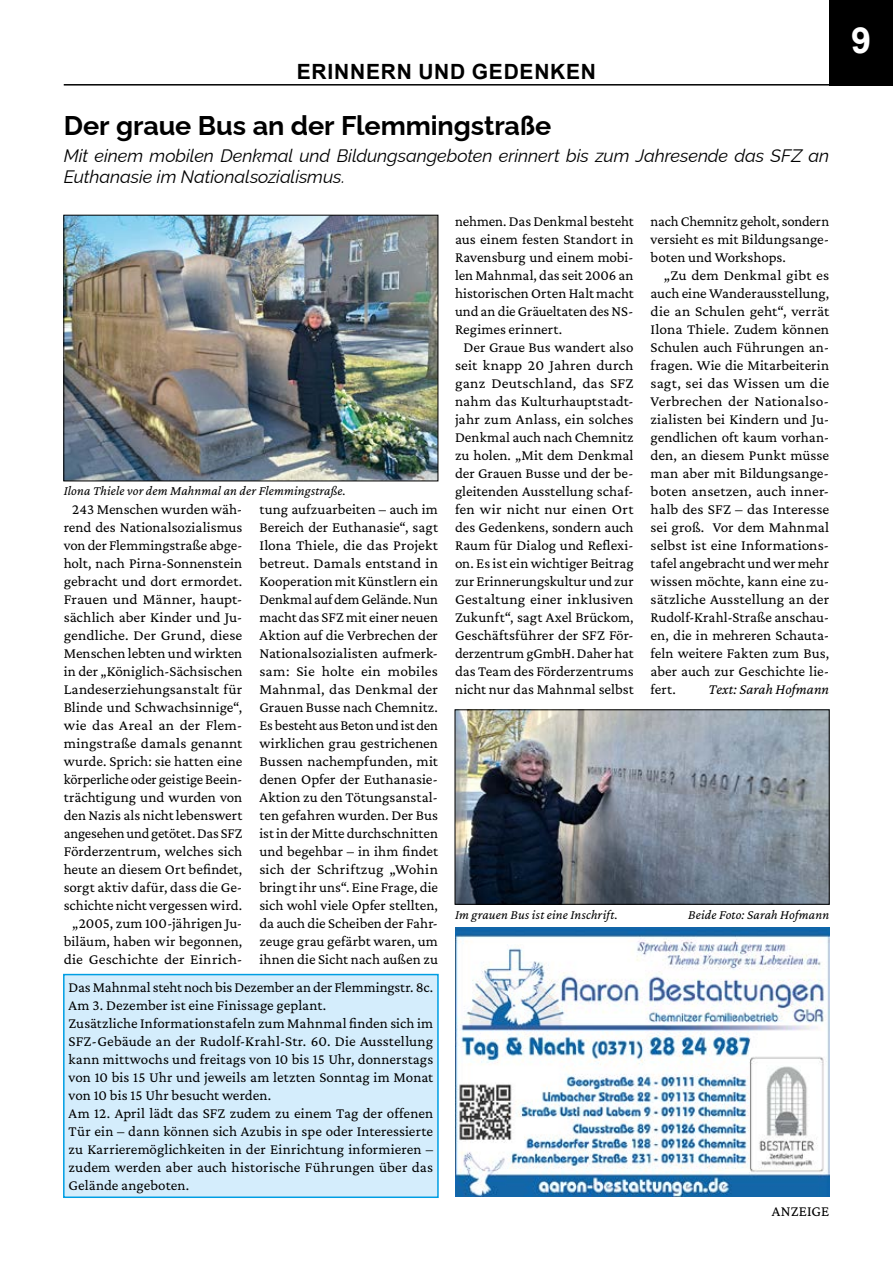
<style>
.page{position:relative;width:893px;height:1263px;background:#fff}
.page>*{position:absolute;margin:0;border:0;box-sizing:border-box;transform-origin:0 0}
.t1{font:700 36px "Arial";color:#fff}
.t2{font:100 27px "Raleway";letter-spacing:-.005em;color:#000}
.t3{font:700 21px "Arial";letter-spacing:.035em;color:#000}
.t4{font:italic 100 18px/21.6px "Raleway";letter-spacing:-.005em;color:#000}
.t5{font:15px/18px "Crimson Pro";letter-spacing:.005em;color:#000;text-align:justify}
.t6{font:italic 15px "Crimson Pro";color:#000}
.t7{font:italic 13.5px "Crimson Pro";letter-spacing:.01em;color:#000}
.s1{font-size:33px}
</style>
<div class="page">
<div style="left:829px;top:0;width:64px;height:86px;background:#000"></div>
<hr style="left:64px;top:84px;width:765px;height:2px;background:#000">
<div style="left:63px;top:974px;width:376px;height:224px;background:#d4edfc;border:2px solid #009ee3"></div>
<img style="left:455px;top:928px;width:374px;height:269px">
<img style="left:457px;top:712px;width:370px;height:190px">
<img style="left:66px;top:217px;width:370px;height:262px">
<h3 class="t3" style="left:297px;top:57px;width:301px">ERINNERN UND GEDENKEN</h3>
<h2 class="t2" style="left:64px;top:104px;width:489px">Der graue Bus an der Flemmingstraße</h2>
<p class="t4" style="left:64px;top:142px;width:767px">Mit einem mobilen Denkmal und Bildungsangeboten erinnert bis zum Jahresende das SFZ an<br>Euthanasie im Nationalsozialismus.</p>
<p class="t7" style="left:64px;top:482px;width:284px">Ilona Thiele vor dem Mahnmal an der Flemmingstraße.</p>
<p class="t5" style="left:64px;top:500px;width:180px;text-align:center">243 Menschen wurden wäh&shy;rend des Nationalsozialismus von der Flemmingstraße abge&shy;holt, nach Pirna-Sonnenstein gebracht und dort ermordet.<br>Frauen und Männer, haupt&shy;sächlich aber Kinder und Ju&shy;gendliche. Der Grund, diese<br>Menschen lebten und wirkten in der „Königlich-Sächsischen<br>Landeserziehungsanstalt für<br>Blinde und Schwachsinnige“, wie das Areal an der Flem&shy;mingstraße damals genannt wurde. Sprich: sie hatten eine körperliche oder geistige Beein&shy;trächtigung und wurden von den Nazis als nicht lebenswert angesehen und getötet. Das SFZ<br>Förderzentrum, welches sich heute an diesem Ort befindet, sorgt aktiv dafür, dass die Ge&shy;schichte nicht vergessen wird. „2005, zum 100-jährigen Ju&shy;biläum, haben wir begonnen, die Geschichte der Einrich-</p>
<p class="t5" style="left:69px;top:978px;width:366px;text-align:left">Das Mahnmal steht noch bis Dezember an der Flemmingstr. 8c.<br>Am 3. Dezember ist eine Finissage geplant.<br>Zusätzliche Informationstafeln zum Mahnmal finden sich im SFZ-Gebäude an der Rudolf-Krahl-Str. 60. Die Ausstellung kann mittwochs und freitags von 10 bis 15 Uhr, donnerstags von 10 bis 15 Uhr und jeweils am letzten Sonntag im Monat von 10 bis 15 Uhr besucht werden.<br>Am 12. April lädt das SFZ zudem zu einem Tag der offenen Tür ein – dann können sich Azubis in spe oder Interessierte zu Karrieremöglichkeiten in der Einrichtung informieren – zudem werden aber auch historische Führungen über das Gelände angeboten.</p>
<p class="t5" style="left:259px;top:500px;width:180px">tung aufzuarbeiten – auch im Bereich der Euthanasie“, sagt Ilona Thiele, die das Projekt betreut. Damals entstand in Kooperation mit Künstlern ein Denkmal auf dem Gelände. Nun macht das SFZ mit einer neuen Aktion auf die Verbrechen der Nationalsozialisten aufmerk&shy;sam: Sie holte ein mobiles Mahnmal, das Denkmal der Grauen Busse nach Chemnitz.<br>Es besteht aus Beton und ist den wirklichen grau gestrichenen Bussen nachempfunden, mit denen Opfer der Euthanasie-Aktion zu den Tötungsanstal&shy;ten gefahren wurden. Der Bus ist in der Mitte durchschnitten und begehbar – in ihm findet sich der Schriftzug „Wohin bringt ihr uns“. Eine Frage, die sich wohl viele Opfer stellten, da auch die Scheiben der Fahr&shy;zeuge grau gefärbt waren, um ihnen die Sicht nach außen zu</p>
<p class="t5" style="left:455px;top:212px;width:180px">nehmen. Das Denkmal besteht</p>
<p class="t5" style="left:455px;top:230px;width:180px">aus einem festen Standort in</p>
<p class="t5" style="left:455px;top:248px;width:180px">Ravensburg und einem mobi-</p>
<p class="t5" style="left:455px;top:266px;width:180px">len Mahnmal, das seit 2006 an</p>
<p class="t5" style="left:455px;top:284px;width:180px">historischen Orten Halt macht</p>
<p class="t5" style="left:455px;top:302px;width:180px">und an die Gräueltaten des NS-</p>
<p class="t5" style="left:455px;top:320px;width:109px">Regimes erinnert.</p>
<p class="t5" style="left:463px;top:338px;width:172px">Der Graue Bus wandert also</p>
<p class="t5" style="left:455px;top:356px;width:180px">seit knapp 20 Jahren durch</p>
<p class="t5" style="left:455px;top:374px;width:180px">ganz Deutschland, das SFZ</p>
<p class="t5" style="left:455px;top:392px;width:180px">nahm das Kulturhauptstadt-</p>
<p class="t5" style="left:455px;top:410px;width:180px">jahr zum Anlass, ein solches</p>
<p class="t5" style="left:455px;top:428px;width:180px">Denkmal auch nach Chemnitz</p>
<p class="t5" style="left:455px;top:446px;width:180px">zu holen. „Mit dem Denkmal</p>
<p class="t5" style="left:455px;top:464px;width:180px">der Grauen Busse und der be-</p>
<p class="t5" style="left:455px;top:482px;width:180px">gleitenden Ausstellung schaf-</p>
<p class="t5" style="left:455px;top:500px;width:180px">fen wir nicht nur einen Ort</p>
<p class="t5" style="left:455px;top:518px;width:180px">des Gedenkens, sondern auch</p>
<p class="t5" style="left:455px;top:536px;width:180px">Raum für Dialog und Reflexi-</p>
<p class="t5" style="left:455px;top:554px;width:180px">on. Es ist ein wichtiger Beitrag</p>
<p class="t5" style="left:455px;top:572px;width:180px">zur Erinnerungskultur und zur</p>
<p class="t5" style="left:455px;top:590px;width:180px">Gestaltung einer inklusiven</p>
<p class="t5" style="left:455px;top:608px;width:180px">Zukunft“, sagt Axel Brückom,</p>
<p class="t5" style="left:455px;top:626px;width:180px">Geschäftsführer der SFZ För-</p>
<p class="t5" style="left:455px;top:644px;width:180px">derzentrum gGmbH. Daher hat</p>
<p class="t5" style="left:455px;top:662px;width:180px">das Team des Förderzentrums</p>
<p class="t5" style="left:455px;top:680px;width:180px">nicht nur das Mahnmal selbst</p>
<p class="t5" style="left:651px;top:212px;width:180px">nach Chemnitz geholt, sondern versieht es mit Bildungsange&shy;boten und Workshops.</p>
<p class="t5" style="left:651px;top:266px;width:180px;text-indent:13px">„Zu dem Denkmal gibt es auch eine Wanderausstellung, die an Schulen geht“, verrät Ilona Thiele. Zudem können Schulen auch Führungen an&shy;fragen. Wie die Mitarbeiterin sagt, sei das Wissen um die Verbrechen der Nationalso&shy;zialisten bei Kindern und Ju&shy;gendlichen oft kaum vorhan&shy;den, an diesem Punkt müsse man aber mit Bildungsange&shy;boten ansetzen, auch inner&shy;halb des SFZ – das Interesse sei groß. Vor dem Mahnmal selbst ist eine Informations&shy;tafel angebracht und wer mehr wissen möchte, kann eine zu&shy;sätzliche Ausstellung an der Rudolf-Krahl-Straße anschau&shy;en, die in mehreren Schauta&shy;feln weitere Fakten zum Bus, aber auch zur Geschichte lie&shy;fert.</p>
<p class="t6" style="left:709px;top:679px;width:122px">Text: Sarah Hofmann</p>
<p class="t7" style="left:455px;top:906px;width:164px">Im grauen Bus ist eine Inschrift.</p>
<p class="t7" style="left:688px;top:906px;width:142px">Beide Foto: Sarah Hofmann</p>
<p class="t5" style="left:772px;top:1202px;width:59px">ANZEIGE</p>
<h1 class="t1" style="left:851px;top:15px;width:25px">9<span class="s1">9</span></h1>
</div>
